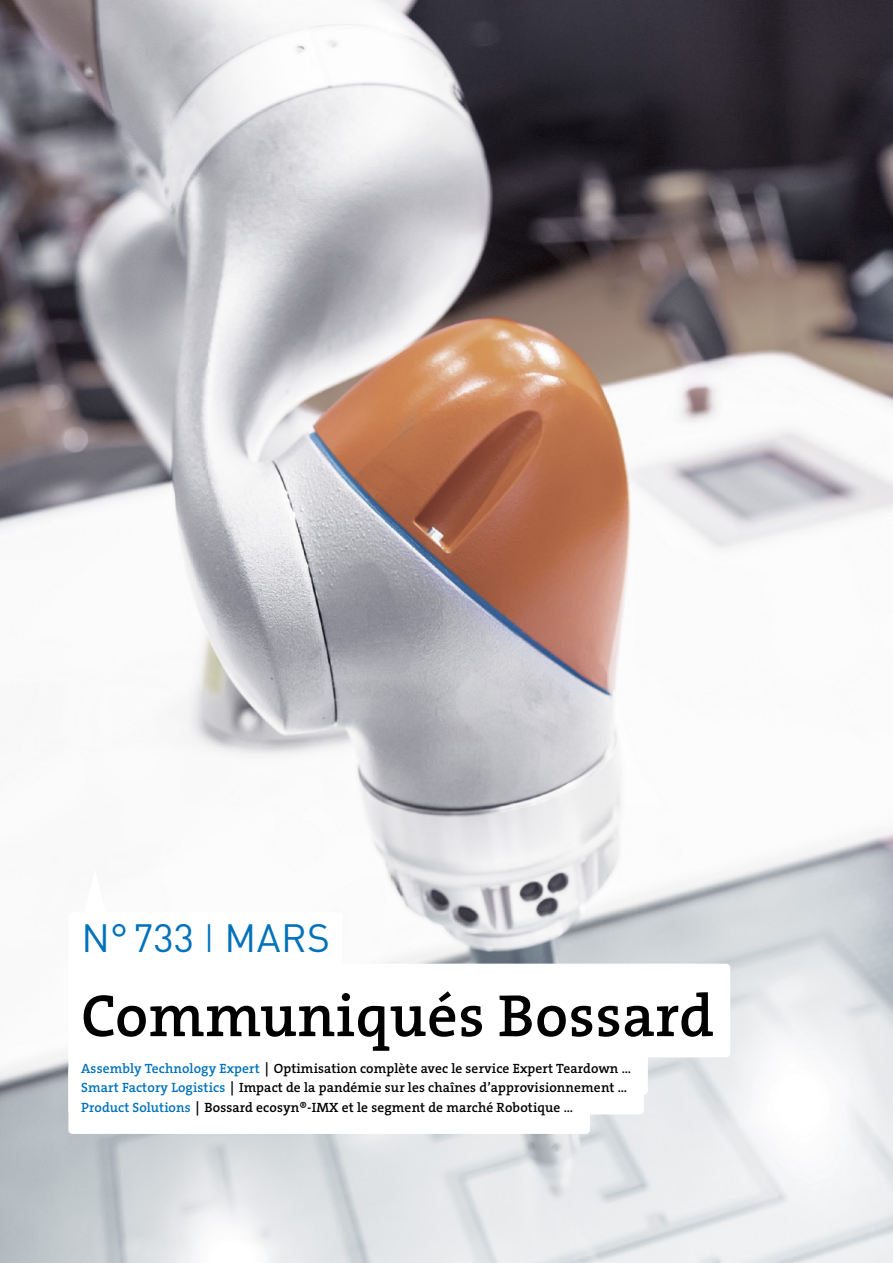
<style>
.page{position:relative;width:893px;height:1263px;background:#fff}
.page>*{position:absolute;margin:0;border:0;box-sizing:border-box;transform-origin:0 0}
.t1{font:60px "The Serif HP6 Se Bld";letter-spacing:.01em;color:#000}
.t2{font:39px "DINOT";letter-spacing:.01em;color:#0072bb}
.t3{font:13.5px/19.5px "The Serif HP6 Se Bld";letter-spacing:.01em;color:#000}
.s1{font-weight:300}
.s2{color:#0072bb}
</style>
<div class="page">
<img style="left:0;top:0;width:893px;height:1263px">
<svg style="left:77px;top:870px;width:36px;height:42px"></svg>
<div style="left:68px;top:912px;width:275px;height:66px;background:#fff;border-radius:4px"></div>
<div style="left:68px;top:964px;width:662px;height:93px;background:#fff;border-radius:4px"></div>
<div style="left:68px;top:1047px;width:580px;height:48px;background:#fff;border-radius:4px"></div>
<div style="left:68px;top:1066px;width:576px;height:48px;background:#fff;border-radius:4px"></div>
<div style="left:68px;top:1086px;width:522px;height:48px;background:#fff;border-radius:4px"></div>
<h2 class="t2" style="left:81px;top:912px;width:250px">N°733 <span class="s1">I</span> MARS</h2>
<h1 class="t1" style="left:81px;top:976px;width:634px">Communiqués Bossard</h1>
<p class="t3" style="left:81px;top:1058px;width:551px"><span class="s2">Assembly Technology Expert</span>•Optimisation complète avec le service Expert Teardown …<br><span class="s2">Smart Factory Logistics</span>•Impact de la pandémie sur les chaînes d’approvisionnement ...<br><span class="s2">Product Solutions</span>•Bossard ecosyn®-IMX et le segment de marché Robotique …</p>
</div>
